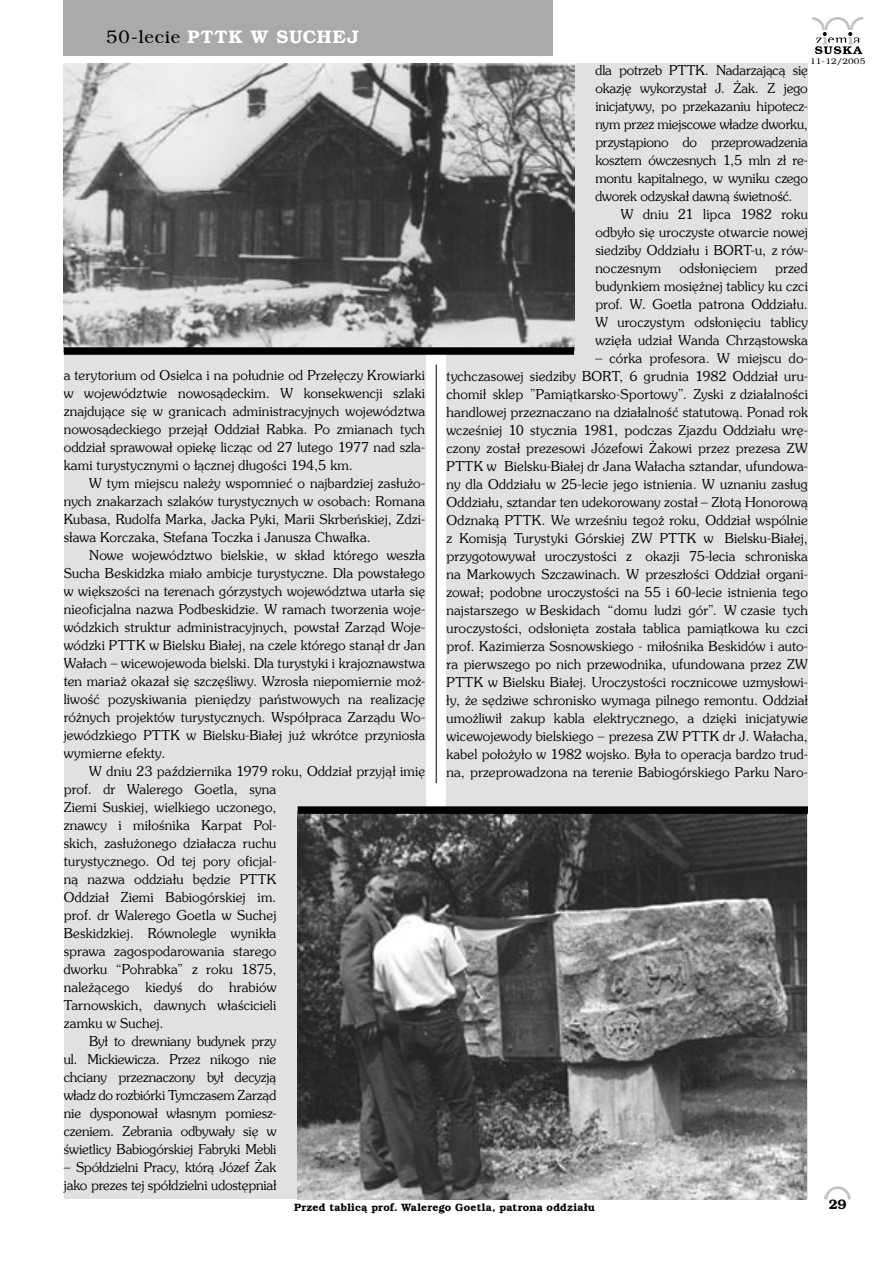
<style>
.page{position:relative;width:893px;height:1263px;background:#fff}
.page>*{position:absolute;margin:0;border:0;box-sizing:border-box;transform-origin:0 0}
.t1{font:700 18px "Brooklyn";letter-spacing:.06em;color:#fff}
.Tekst{font:13.5px/18px "Southern";letter-spacing:.01em;color:#000;text-align:justify}
.t2{font:700 13.5px "Brooklyn";color:#000}
.Tekst-2{font:700 10.5px "Brooklyn";letter-spacing:.025em;color:#000}
.t3{font:8.1px "Brooklyn";letter-spacing:.02em;color:#000;scale:1.11 1}
.s1{font-weight:400;color:#000}
</style>
<div class="page">
<svg style="left:812px;top:17px;width:51px;height:37px"></svg>
<div style="left:64px;top:0;width:489px;height:55px;background:#aaa"></div>
<svg style="left:825px;top:1186px;width:25px;height:13px"></svg>
<div style="left:64px;top:64px;width:361px;height:1135px;background:#e1e1e1"></div>
<div style="left:446px;top:64px;width:362px;height:1135px;background:#e1e1e1"></div>
<hr style="left:436px;top:365px;width:1px;height:418px;background:#000">
<img style="left:63px;top:64px;width:511px;height:287px">
<img style="left:298px;top:814px;width:509px;height:385px">
<div style="left:298px;top:806px;width:510px;height:8px;background:#000"></div>
<div style="left:64px;top:347px;width:510px;height:8px;background:#000"></div>
<p class="t1" style="left:106px;top:27px;width:254px"><span class="s1">50-lecie</span> PTTK W SUCHEJ</p>
<p class="Tekst" style="left:64px;top:365px;width:363px">a terytorium od Osielca i na południe od Przełęczy Krowiarki w województwie nowosądeckim. W konsekwencji szlaki znajdujące się w granicach administracyjnych województwa nowosądeckiego przejął Oddział Rabka. Po zmianach tych oddział sprawował opiekę licząc od 27 lutego 1977 nad szla&shy;kami turystycznymi o łącznej długości 194,5 km.</p>
<p class="Tekst" style="left:64px;top:473px;width:363px;text-indent:26px">W tym miejscu należy wspomnieć o najbardziej zasłużo&shy;nych znakarzach szlaków turystycznych w osobach: Romana Kubasa, Rudolfa Marka, Jacka Pyki, Marii Skrbeńskiej, Zdzi&shy;sława Korczaka, Stefana Toczka i Janusza Chwałka.</p>
<p class="Tekst" style="left:64px;top:545px;width:363px;text-indent:26px">Nowe województwo bielskie, w skład którego weszła Sucha Beskidzka miało ambicje turystyczne. Dla powstałego w większości na terenach górzystych województwa utarła się nieoficjalna nazwa Podbeskidzie. W ramach tworzenia woje&shy;wódzkich struktur administracyjnych, powstał Zarząd Woje&shy;wódzki PTTK w Bielsku Białej, na czele którego stanął dr Jan Wałach – wicewojewoda bielski. Dla turystyki i krajoznawstwa ten mariaż okazał się szczęśliwy. Wzrosła niepomiernie moż&shy;liwość pozyskiwania pieniędzy państwowych na realizację różnych projektów turystycznych. Współpraca Zarządu Wo&shy;jewódzkiego PTTK w Bielsku-Białej już wkrótce przyniosła wymierne efekty.</p>
<p class="Tekst" style="left:64px;top:761px;width:363px;text-align:left;text-indent:26px">W dniu 23 października 1979 roku, Oddział przyjął imię prof. dr Walerego Goetla, syna<br>Ziemi Suskiej, wielkiego uczonego,<br>znawcy i miłośnika Karpat Pol-<br>skich, zasłużonego działacza ruchu<br>turystycznego. Od tej pory oficjal-<br>ną nazwa oddziału będzie PTTK<br>Oddział Ziemi Babiogórskiej im.<br>prof. dr Walerego Goetla w Suchej<br>Beskidzkiej. Równolegle wynikła<br>sprawa zagospodarowania starego<br>dworku “Pohrabka” z roku 1875,<br>należącego kiedyś do hrabiów<br>Tarnowskich, dawnych właścicieli<br>zamku w Suchej.</p>
<p class="Tekst" style="left:64px;top:1031px;width:214px;text-indent:26px">Był to drewniany budynek przy ul. Mickiewicza. Przez nikogo nie chciany przeznaczony był decyzją władz do rozbiórki Tymczasem Zarząd nie dysponował własnym pomiesz&shy;czeniem. Zebrania odbywały się w świetlicy Babiogórskiej Fabryki Mebli</p>
<p class="Tekst" style="left:64px;top:1157px;width:214px">– Spółdzielni Pracy, którą Józef Żak jako prezes tej spółdzielni udostępniał</p>
<p class="t3" style="left:810px;top:57px;width:51px">11-12/2005</p>
<p class="Tekst" style="left:595px;top:60px;width:214px">dla potrzeb PTTK. Nadarzającą się okazję wykorzystał J. Żak. Z jego inicjatywy, po przekazaniu hipotecz&shy;nym przez miejscowe władze dworku, przystąpiono do przeprowadzenia kosztem ówczesnych 1,5 mln zł re&shy;montu kapitalnego, w wyniku czego dworek odzyskał dawną świetność.</p>
<p class="Tekst" style="left:595px;top:204px;width:214px;text-indent:26px">W dniu 21 lipca 1982 roku odbyło się uroczyste otwarcie nowej siedziby Oddziału i BORT-u, z rów&shy;noczesnym</p>
<p class="Tekst" style="left:595px;top:258px;width:214px;text-indent:180px">przed budynkiem mosiężnej tablicy ku czci prof. W. Goetla patrona Oddziału.<br>W uroczystym odsłonięciu tablicy wzięła udział Wanda Chrząstowska</p>
<p class="Tekst" style="left:446px;top:348px;width:363px;text-indent:149px">– córka profesora. W miejscu do&shy;tychczasowej siedziby BORT, 6 grudnia 1982 Oddział uru&shy;chomił sklep ”Pamiątkarsko-Sportowy”. Zyski z działalności handlowej przeznaczano na działalność statutową. Ponad rok wcześniej 10 stycznia 1981, podczas Zjazdu Oddziału wrę&shy;czony został prezesowi Józefowi Żakowi przez prezesa ZW PTTK w Bielsku-Białej dr Jana Wałacha sztandar, ufundowa&shy;ny dla Oddziału w 25-lecie jego istnienia. W uznaniu zasług Oddziału, sztandar ten udekorowany został – Złotą Honorową Odznaką PTTK. We wrześniu tegoż roku, Oddział wspólnie z Komisją Turystyki Górskiej ZW PTTK w Bielsku-Białej, przygotowywał uroczystości z okazji 75-lecia schroniska na Markowych Szczawinach. W przeszłości Oddział organi&shy;zował; podobne uroczystości na 55 i 60-lecie istnienia tego najstarszego w Beskidach “domu ludzi gór”. W czasie tych uroczystości, odsłonięta została tablica pamiątkowa ku czci prof. Kazimierza Sosnowskiego - miłośnika Beskidów i auto&shy;ra pierwszego po nich przewodnika, ufundowana przez ZW PTTK w Bielsku Białej. Uroczystości rocznicowe uzmysłowi&shy;ły, że sędziwe schronisko wymaga pilnego remontu. Oddział umożliwił zakup kabla elektrycznego, a dzięki inicjatywie wicewojewody bielskiego – prezesa ZW PTTK dr J. Wałacha, kabel położyło w 1982 wojsko. Była to operacja bardzo trud&shy;na, przeprowadzona na terenie Babiogórskiego Parku Naro-</p>
<p class="Tekst" style="left:679px;top:258px;width:79px">odsłonięciem</p>
<p class="Tekst-2" style="left:294px;top:1201px;width:302px">Przed tablicą prof. Walerego Goetla, patrona oddziału</p>
<p class="t2" style="left:829px;top:1197px;width:19px">29</p>
</div>
